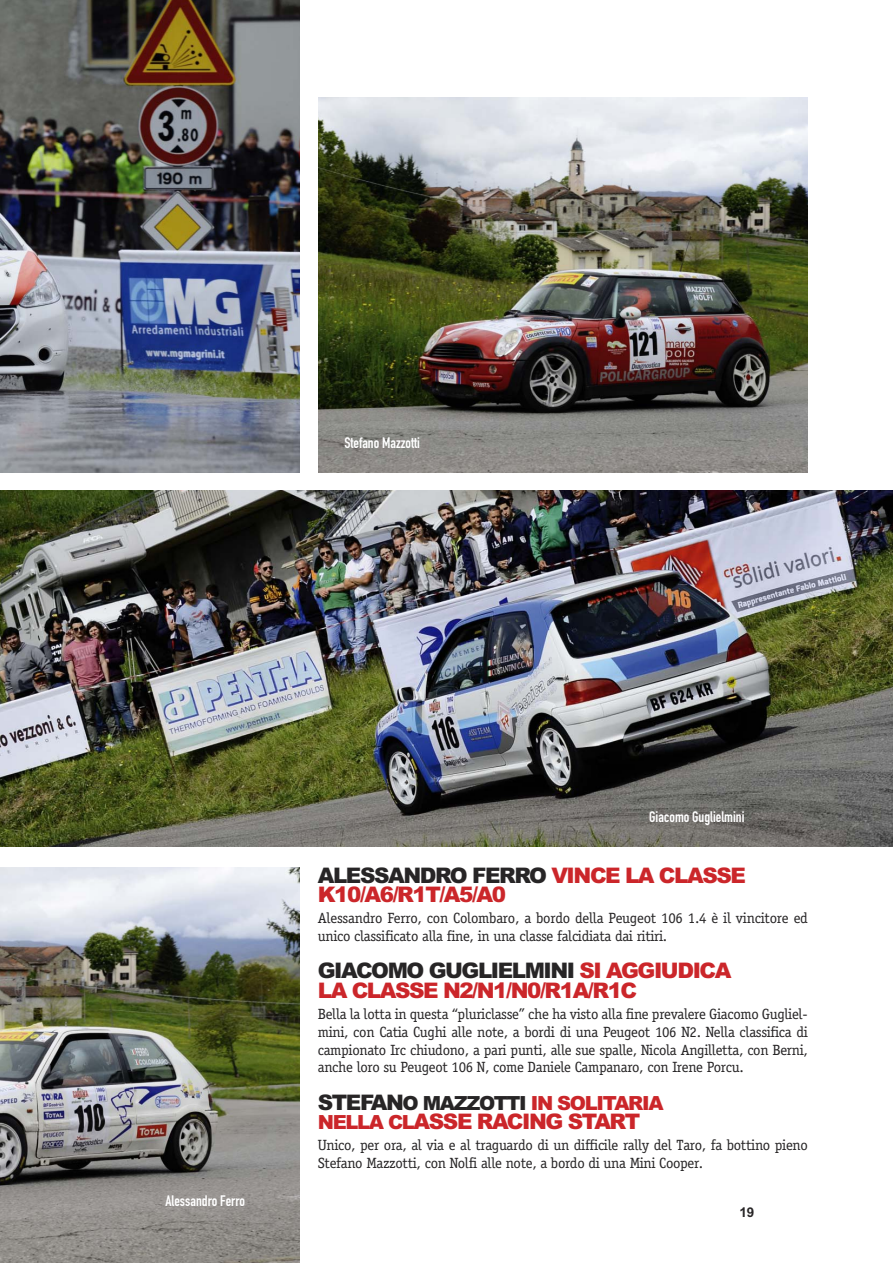
<style>
.page{position:relative;width:893px;height:1263px;background:#fff}
.page>*{position:absolute;margin:0;border:0;box-sizing:border-box;transform-origin:0 0}
.t1{font:900 21.45px/19.5px "Arial";letter-spacing:-.065em;color:#cb262a}
.t2{font:900 19.5px "Arial";letter-spacing:-.065em;color:#cb262a}
.t3{font:15px "DIN Engschrift Std";color:#fff}
.t4{font:14.85px/17.9px "Officina Serif Std";letter-spacing:-.025em;color:#272526}
.t5{font:700 13.5px "Arial";color:#272526}
.s1{color:#272526}
.s2{font-size:21.45px;color:#272526}
.s3{font-size:19.5px}
</style>
<div class="page">
<img style="left:0;top:0;width:300px;height:472px">
<img style="left:319px;top:98px;width:489px;height:374px">
<img style="left:0;top:867px;width:300px;height:396px">
<img style="left:0;top:490px;width:893px;height:356px">
<p class="t3" style="left:344px;top:437px;width:77px">Stefano Mazzotti</p>
<p class="t3" style="left:165px;top:1195px;width:81px">Alessandro Ferro</p>
<p class="t3" style="left:649px;top:811px;width:97px">Giacomo Guglielmini</p>
<h1 class="t1" style="left:318px;top:865px;width:430px"><span class="s1">ALESSANDRO FERRO</span> VINCE LA CLASSE<br>K10/A6/R1T/A5/A0</h1>
<p class="t4" style="left:318px;top:910px;width:492px">Alessandro Ferro, con Colombaro, a bordo della Peugeot 106 1.4 è il vincitore ed unico classificato alla fine, in una classe falcidiata dai ritiri.</p>
<h1 class="t1" style="left:318px;top:961px;width:415px"><span class="s1">GIACOMO GUGLIELMINI</span> SI AGGIUDICA<br>LA CLASSE N2/N1/N0/R1A/R1C</h1>
<p class="t4" style="left:318px;top:1006px;width:492px;text-align:justify">Bella la lotta in questa “pluriclasse” che ha visto alla fine prevalere Giacomo Gugliel&shy;mini, con Catia Cughi alle note, a bordi di una Peugeot 106 N2. Nella classifica di campionato Irc chiudono, a pari punti, alle sue spalle, Nicola Angilletta, con Berni, anche loro su Peugeot 106 N, come Daniele Campanaro, con Irene Porcu.</p>
<h2 class="t2" style="left:318px;top:1091px;width:347px"><span class="s2">STEFAN</span><span class="s1">O MAZZOTTI</span> IN SOLITARIA</h2>
<h1 class="t1" style="left:318px;top:1112px;width:324px"><span class="s3">NELLA CL</span>ASSE RACING START</h1>
<p class="t4" style="left:318px;top:1137px;width:492px">Unico, per ora, al via e al traguardo di un difficile rally del Taro, fa bottino pieno<br>Stefano Mazzotti, con Nolfi alle note, a bordo di una Mini Cooper.</p>
<p class="t5" style="left:739px;top:1207px;width:17px">19</p>
</div>
